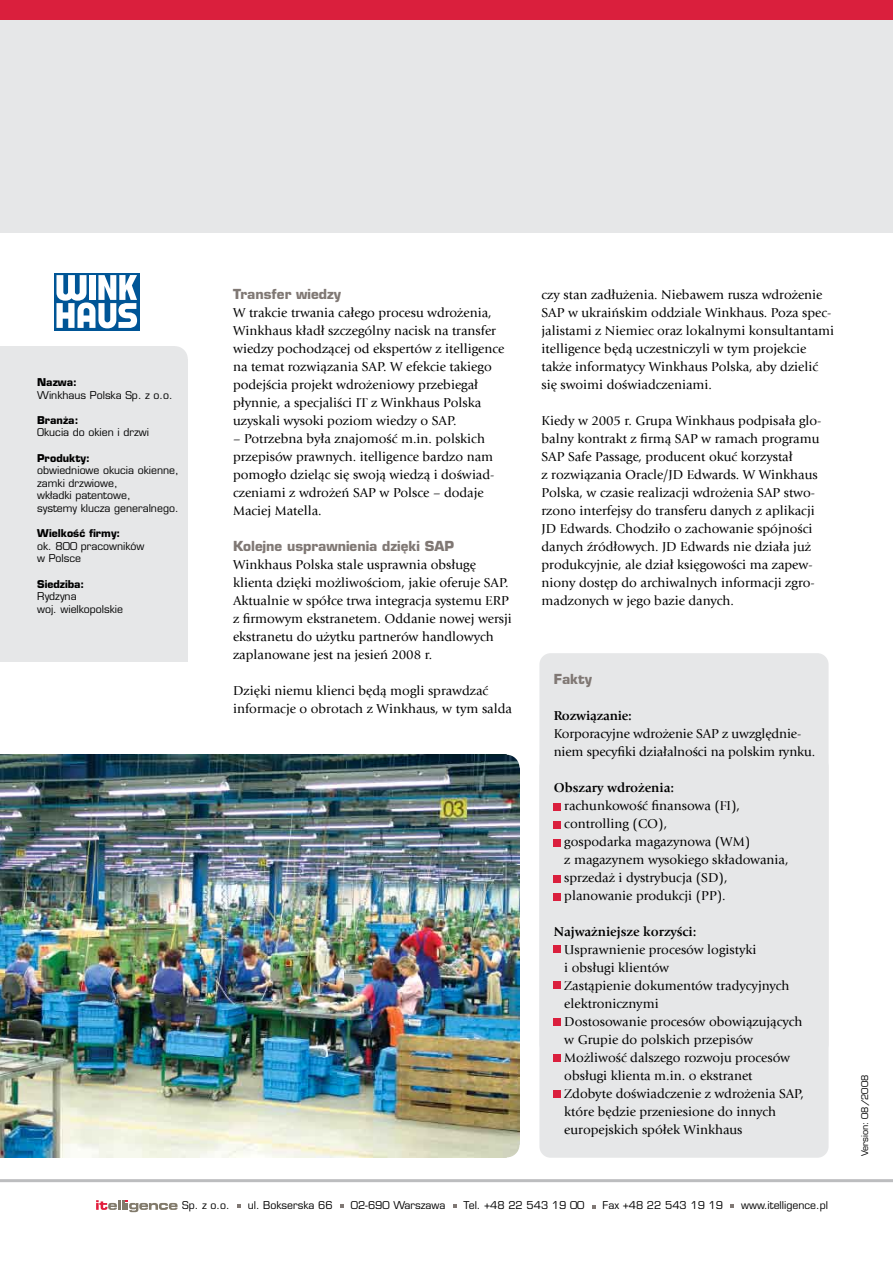
<style>
.page{position:relative;width:893px;height:1263px;background:#fff}
.page>*{position:absolute;margin:0;border:0;box-sizing:border-box;transform-origin:0 0}
.t1{font:13.5px/18px "Giovanni LTCE";color:#000}
.t2{font:700 13.5px "Giovanni LTCE";color:#000}
.t3{font:700 13.5px "Eurostile LTCE";color:#807874}
.t4{font:500 10.5px/12.6px "Eurostile LTCE";color:#000}
.t5{font:700 10.5px "Eurostile LTCE";color:#000}
.t6{font:500 9px "Eurostile LTCE";color:#000}
</style>
<div class="page">
<div style="left:539px;top:755px;width:290px;height:403px;background:#e6e7e8;border-radius:11px"></div>
<img style="left:0;top:755px;width:519px;height:402px">
<div style="left:0;top:0;width:893px;height:232px;background:#e6e7e8"></div>
<div style="left:0;top:346px;width:188px;height:316px;background:#e6e7e8"></div>
<div style="left:175px;top:325px;width:34px;height:34px;background:#fff;border-radius:13px"></div>
<div style="left:0;top:0;width:893px;height:20px;background:#da1f3d"></div>
<svg style="left:237px;top:1204px;width:3px;height:4px"></svg>
<svg style="left:340px;top:1204px;width:4px;height:4px"></svg>
<svg style="left:454px;top:1204px;width:3px;height:4px"></svg>
<svg style="left:730px;top:1204px;width:4px;height:4px"></svg>
<svg style="left:96px;top:1200px;width:82px;height:12px"></svg>
<div style="left:507px;top:1145px;width:34px;height:34px;background:#fff;border-radius:13px"></div>
<hr style="left:0;top:1179px;width:893px;height:3px;background:#bcbdbf">
<div style="left:54px;top:273px;width:85px;height:57px;background:#005596"></div>
<svg style="left:56px;top:275px;width:81px;height:53px"></svg>
<div style="left:507px;top:733px;width:34px;height:34px;background:#fff;border-radius:13px"></div>
<div style="left:539px;top:653px;width:290px;height:402px;background:#e6e7e8;border-radius:11px"></div>
<div style="left:554px;top:945px;width:7px;height:8px;background:#da1f3d"></div>
<div style="left:554px;top:981px;width:7px;height:8px;background:#da1f3d"></div>
<div style="left:554px;top:804px;width:7px;height:7px;background:#da1f3d"></div>
<div style="left:554px;top:821px;width:7px;height:7px;background:#da1f3d"></div>
<div style="left:553px;top:839px;width:8px;height:8px;background:#da1f3d"></div>
<div style="left:553px;top:875px;width:8px;height:7px;background:#da1f3d"></div>
<div style="left:553px;top:894px;width:8px;height:7px;background:#da1f3d"></div>
<div style="left:554px;top:1018px;width:7px;height:7px;background:#da1f3d"></div>
<div style="left:554px;top:1054px;width:7px;height:7px;background:#da1f3d"></div>
<div style="left:554px;top:1090px;width:7px;height:7px;background:#da1f3d"></div>
<p class="t5" style="left:37px;top:376px;width:41px">Nazwa:</p>
<p class="t4" style="left:37px;top:389px;width:137px">Winkhaus Polska Sp. z o.o.</p>
<p class="t5" style="left:37px;top:413px;width:43px">Branża:</p>
<p class="t4" style="left:37px;top:426px;width:113px">Okucia do okien i drzwi</p>
<p class="t5" style="left:37px;top:451px;width:54px">Produkty:</p>
<p class="t4" style="left:37px;top:464px;width:143px">obwiedniowe okucia okienne, zamki drzwiowe,<br>wkładki patentowe,<br>systemy klucza generalnego.</p>
<p class="t5" style="left:37px;top:527px;width:85px">Wielkość firmy:</p>
<p class="t4" style="left:37px;top:540px;width:109px">ok. 800 pracowników w Polsce</p>
<p class="t5" style="left:37px;top:577px;width:49px">Siedziba:</p>
<p class="t4" style="left:37px;top:590px;width:87px">Rydzyna<br>woj. wielkopolskie</p>
<p class="t3" style="left:233px;top:286px;width:109px">Transfer wiedzy</p>
<p class="t1" style="left:233px;top:304px;width:273px">W trakcie trwania całego procesu wdrożenia, Winkhaus kładł szczególny nacisk na transfer wiedzy pochodzącej od ekspertów z itelligence na temat rozwiązania SAP. W efekcie takiego podejścia projekt wdrożeniowy przebiegał płynnie, a specjaliści IT z Winkhaus Polska uzyskali wysoki poziom wiedzy o SAP.</p>
<p class="t1" style="left:233px;top:430px;width:263px">– Potrzebna była znajomość m.in. polskich przepisów prawnych. itelligence bardzo nam pomogło dzieląc się swoją wiedzą i doświad&shy;czeniami z wdrożeń SAP w Polsce – dodaje Maciej Matella.</p>
<p class="t3" style="left:233px;top:538px;width:222px">Kolejne usprawnienia dzięki SAP</p>
<p class="t1" style="left:233px;top:556px;width:280px">Winkhaus Polska stale usprawnia obsługę klienta dzięki możliwościom, jakie oferuje SAP.<br>Aktualnie w spółce trwa integracja systemu ERP z firmowym ekstranetem. Oddanie nowej wersji ekstranetu do użytku partnerów handlowych zaplanowane jest na jesień 2008 r.</p>
<p class="t1" style="left:233px;top:682px;width:280px">Dzięki niemu klienci będą mogli sprawdzać informacje o obrotach z Winkhaus, w tym salda</p>
<p class="t1" style="left:541px;top:286px;width:294px">czy stan zadłużenia. Niebawem rusza wdrożenie SAP w ukraińskim oddziale Winkhaus. Poza spec&shy;jalistami z Niemiec oraz lokalnymi konsultantami itelligence będą uczestniczyli w tym projekcie także informatycy Winkhaus Polska, aby dzielić się swoimi doświadczeniami.</p>
<p class="t1" style="left:541px;top:412px;width:281px">Kiedy w 2005 r. Grupa Winkhaus podpisała glo&shy;balny kontrakt z firmą SAP w ramach programu SAP Safe Passage, producent okuć korzystał<br>z rozwiązania Oracle/JD Edwards. W Winkhaus Polska, w czasie realizacji wdrożenia SAP stwo&shy;rzono interfejsy do transferu danych z aplikacji JD Edwards. Chodziło o zachowanie spójności danych źródłowych. JD Edwards nie działa już produkcyjnie, ale dział księgowości ma zapew&shy;niony dostęp do archiwalnych informacji zgro&shy;madzonych w jego bazie danych.</p>
<p class="t3" style="left:554px;top:671px;width:40px">Fakty</p>
<p class="t2" style="left:554px;top:707px;width:80px">Rozwiązanie:</p>
<p class="t1" style="left:554px;top:724px;width:263px">Korporacyjne wdrożenie SAP z uwzględnie&shy;niem specyfiki działalności na polskim rynku.</p>
<p class="t2" style="left:554px;top:779px;width:122px">Obszary wdrożenia:</p>
<p class="t1" style="left:564px;top:796px;width:226px">rachunkowość finansowa (FI), controlling (CO),<br>gospodarka magazynowa (WM)<br>z magazynem wysokiego składowania, sprzedaż i dystrybucja (SD), planowanie produkcji (PP).</p>
<p class="t2" style="left:554px;top:923px;width:144px">Najważniejsze korzyści:</p>
<p class="t1" style="left:564px;top:940px;width:241px">Usprawnienie procesów logistyki<br>i obsługi klientów<br>Zastąpienie dokumentów tradycyjnych elektronicznymi<br>Dostosowanie procesów obowiązujących w Grupie do polskich przepisów<br>Możliwość dalszego rozwoju procesów obsługi klienta m.in. o ekstranet<br>Zdobyte doświadczenie z wdrożenia SAP, które będzie przeniesione do innych europejskich spółek Winkhaus</p>
<p class="t4" style="left:182px;top:1199px;width:49px">Sp. z o.o.</p>
<p class="t4" style="left:248px;top:1199px;width:86px">ul. Bokserska 66</p>
<p class="t4" style="left:351px;top:1199px;width:96px">02-690 Warszawa</p>
<p class="t4" style="left:464px;top:1199px;width:122px">Tel. +48 22 543 19 00</p>
<p class="t4" style="left:603px;top:1199px;width:122px">Fax +48 22 543 19 19</p>
<p class="t4" style="left:741px;top:1199px;width:88px">www.itelligence.pl</p>
<p class="t6" style="left:859px;top:1156px;width:83px;rotate:-90deg">Version: 08/2008</p>
</div>
